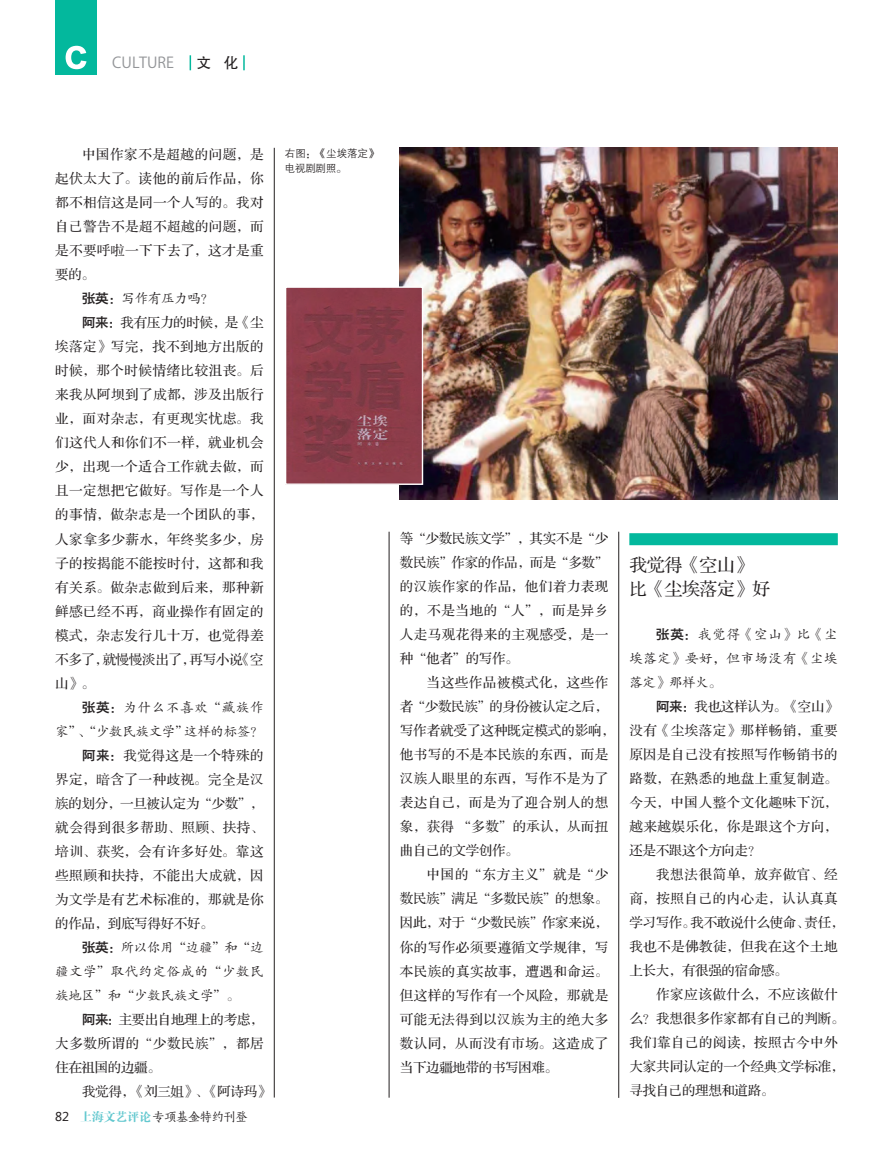
<style>
.page{position:relative;width:893px;height:1157px;background:#fff}
.page>*{position:absolute;margin:0;border:0;box-sizing:border-box;transform-origin:0 0}
.t1{font:18px/24px "FZS3 K GBK1 0";letter-spacing:-.025em;color:#231f20}
.t2{font:15px "Koz Go Pro";color:#939598}
.t3{font:15px "FZHTJW GB1 0";color:#231f20}
.t4{font:13.5px "FZS3 JW GB1 0";letter-spacing:.035em;color:#231f20}
.t5{font:13.5px "FZS3 JW GB1 0";letter-spacing:-.025em;color:#231f20}
.t6{font:13.5px "FZKTJW GB1 0";letter-spacing:.005em;color:#231f20}
.t7{font:13.5px "FZS3 JW GB1 0";letter-spacing:-.005em;color:#231f20}
.t8{font:13.5px "FZKTJW GB1 0";letter-spacing:-.025em;color:#231f20}
.t9{font:13.5px "FZS3 JW GB1 0";color:#231f20}
.t10{font:13.5px "FZKTJW GB1 0";letter-spacing:.04em;color:#231f20}
.t11{font:13.5px "FZKTJW GB1 0";letter-spacing:.045em;color:#231f20}
.t12{font:13.5px "FZKTJW GB1 0";letter-spacing:.05em;color:#231f20}
.t13{font:13.5px "FZS3 JW GB1 0";letter-spacing:.055em;color:#231f20}
.t14{font:12.15px "FZSKBXKJW GB1 0";letter-spacing:-.025em;color:#231f20}
.t15{font:10.5px/15px "FZZDXJW GB1 0";letter-spacing:-.015em;color:#231f20}
.s1{font-family:"FZYDZHJW GB1 0"}
.s2{font-family:"Microsoft Ya Hei";font-size:12px}
.s3{font-family:"FZDBSJW GB1 0";color:#63c8cf}
</style>
<div class="page">
<svg style="left:190px;top:55px;width:1px;height:15px"></svg>
<svg style="left:243px;top:55px;width:2px;height:15px"></svg>
<div style="left:55px;top:0;width:42px;height:74px;background:#03b89d"></div>
<svg style="left:66px;top:46px;width:21px;height:23px"></svg>
<hr style="left:618px;top:531px;width:1px;height:566px;background:#231f20">
<hr style="left:274px;top:148px;width:1px;height:949px;background:#231f20">
<hr style="left:389px;top:531px;width:1px;height:566px;background:#231f20">
<div style="left:629px;top:533px;width:209px;height:12px;background:#03b89d"></div>
<img style="left:400px;top:148px;width:438px;height:351px">
<img style="left:287px;top:288px;width:134px;height:195px">
<div style="left:285px;top:286px;width:138px;height:199px;border:1px solid #fff"></div>
<p class="t2" style="left:112px;top:53px;width:63px">CULTURE</p>
<p class="t3" style="left:196px;top:55px;width:44px">文 化</p>
<p class="t4" style="left:82px;top:148px;width:183px">中国作家不是超越的问题，是</p>
<p class="t4" style="left:55px;top:172px;width:210px">起伏太大了。读他的前后作品，你</p>
<p class="t4" style="left:55px;top:196px;width:210px">都不相信这是同一个人写的。我对</p>
<p class="t4" style="left:55px;top:220px;width:210px">自己警告不是超不超越的问题，而</p>
<p class="t4" style="left:55px;top:244px;width:210px">是不要呼啦一下下去了，这才是重</p>
<p class="t4" style="left:55px;top:268px;width:41px">要的。</p>
<p class="t6" style="left:82px;top:292px;width:133px"><span class="s1">张英：</span>写作有压力吗？</p>
<p class="t5" style="left:82px;top:316px;width:183px"><span class="s1">阿来：</span>我有压力的时候，是《尘</p>
<p class="t4" style="left:55px;top:340px;width:210px">埃落定》写完，找不到地方出版的</p>
<p class="t4" style="left:55px;top:364px;width:210px">时候，那个时候情绪比较沮丧。后</p>
<p class="t4" style="left:55px;top:388px;width:210px">来我从阿坝到了成都，涉及出版行</p>
<p class="t4" style="left:55px;top:412px;width:210px">业，面对杂志，有更现实忧虑。我</p>
<p class="t4" style="left:55px;top:436px;width:210px">们这代人和你们不一样，就业机会</p>
<p class="t4" style="left:55px;top:460px;width:210px">少，出现一个适合工作就去做，而</p>
<p class="t4" style="left:55px;top:484px;width:210px">且一定想把它做好。写作是一个人</p>
<p class="t4" style="left:55px;top:508px;width:210px">的事情，做杂志是一个团队的事，</p>
<p class="t4" style="left:55px;top:532px;width:210px">人家拿多少薪水，年终奖多少，房</p>
<p class="t4" style="left:55px;top:556px;width:210px">子的按揭能不能按时付，这都和我</p>
<p class="t4" style="left:55px;top:580px;width:210px">有关系。做杂志做到后来，那种新</p>
<p class="t4" style="left:55px;top:604px;width:210px">鲜感已经不再，商业操作有固定的</p>
<p class="t4" style="left:55px;top:628px;width:210px">模式，杂志发行几十万，也觉得差</p>
<p class="t5" style="left:55px;top:652px;width:210px">不多了，就慢慢淡出了，再写小说《空</p>
<p class="t4" style="left:55px;top:676px;width:41px">山》。</p>
<p class="t12" style="left:82px;top:700px;width:183px"><span class="s1">张英：</span>为什么不喜欢“藏族作</p>
<p class="t8" style="left:55px;top:724px;width:210px">家”、“少数民族文学”这样的标签？</p>
<p class="t4" style="left:82px;top:748px;width:183px"><span class="s1">阿来：</span>我觉得这是一个特殊的</p>
<p class="t4" style="left:55px;top:772px;width:210px">界定，暗含了一种歧视。完全是汉</p>
<p class="t5" style="left:55px;top:796px;width:210px">族的划分，一旦被认定为“少数”，</p>
<p class="t4" style="left:55px;top:820px;width:210px">就会得到很多帮助、照顾、扶持、</p>
<p class="t4" style="left:55px;top:844px;width:210px">培训、获奖，会有许多好处。靠这</p>
<p class="t4" style="left:55px;top:868px;width:210px">些照顾和扶持，不能出大成就，因</p>
<p class="t4" style="left:55px;top:892px;width:210px">为文学是有艺术标准的，那就是你</p>
<p class="t5" style="left:55px;top:916px;width:160px">的作品，到底写得好不好。</p>
<p class="t6" style="left:82px;top:940px;width:183px"><span class="s1">张英：</span>所以你用“边疆”和“边</p>
<p class="t10" style="left:55px;top:964px;width:210px">疆文学”取代约定俗成的“少数民</p>
<p class="t8" style="left:55px;top:988px;width:186px">族地区”和“少数民族文学”。</p>
<p class="t5" style="left:82px;top:1012px;width:183px"><span class="s1">阿来：</span>主要出自地理上的考虑，</p>
<p class="t4" style="left:55px;top:1036px;width:210px">大多数所谓的“少数民族”，都居</p>
<p class="t5" style="left:55px;top:1060px;width:107px">住在祖国的边疆。</p>
<p class="t5" style="left:82px;top:1084px;width:190px">我觉得，《刘三姐》、《阿诗玛》</p>
<p class="t14" style="left:55px;top:1110px;width:194px"><span class="s2">82</span> <span class="s3">上海文艺评论</span>专项基金特约刊登</p>
<p class="t15" style="left:285px;top:146px;width:95px">右图：《尘埃落定》电视剧剧照。</p>
<p class="t5" style="left:400px;top:531px;width:210px">等“少数民族文学”，其实不是“少</p>
<p class="t5" style="left:400px;top:555px;width:210px">数民族”作家的作品，而是“多数”</p>
<p class="t4" style="left:400px;top:579px;width:210px">的汉族作家的作品，他们着力表现</p>
<p class="t4" style="left:400px;top:603px;width:210px">的，不是当地的“人”，而是异乡</p>
<p class="t4" style="left:400px;top:627px;width:210px">人走马观花得来的主观感受，是一</p>
<p class="t4" style="left:400px;top:651px;width:120px">种“他者”的写作。</p>
<p class="t4" style="left:427px;top:675px;width:183px">当这些作品被模式化，这些作</p>
<p class="t5" style="left:400px;top:699px;width:210px">者“少数民族”的身份被认定之后，</p>
<p class="t7" style="left:400px;top:723px;width:217px">写作者就受了这种既定模式的影响，</p>
<p class="t4" style="left:400px;top:747px;width:210px">他书写的不是本民族的东西，而是</p>
<p class="t4" style="left:400px;top:771px;width:210px">汉族人眼里的东西，写作不是为了</p>
<p class="t4" style="left:400px;top:795px;width:210px">表达自己，而是为了迎合别人的想</p>
<p class="t4" style="left:400px;top:819px;width:210px">象，获得 “多数”的承认，从而扭</p>
<p class="t5" style="left:400px;top:843px;width:120px">曲自己的文学创作。</p>
<p class="t13" style="left:427px;top:867px;width:183px">中国的“东方主义”就是“少</p>
<p class="t5" style="left:400px;top:891px;width:210px">数民族”满足“多数民族”的想象。</p>
<p class="t5" style="left:400px;top:915px;width:210px">因此，对于“少数民族”作家来说，</p>
<p class="t4" style="left:400px;top:939px;width:210px">你的写作必须要遵循文学规律，写</p>
<p class="t4" style="left:400px;top:963px;width:210px">本民族的真实故事，遭遇和命运。</p>
<p class="t4" style="left:400px;top:987px;width:210px">但这样的写作有一个风险，那就是</p>
<p class="t4" style="left:400px;top:1011px;width:210px">可能无法得到以汉族为主的绝大多</p>
<p class="t4" style="left:400px;top:1035px;width:210px">数认同，从而没有市场。这造成了</p>
<p class="t5" style="left:400px;top:1059px;width:160px">当下边疆地带的书写困难。</p>
<p class="t1" style="left:629px;top:553px;width:142px">我觉得《空山》比《尘埃落定》好</p>
<p class="t6" style="left:656px;top:627px;width:183px"><span class="s1">张英：</span>我觉得《空山》比《尘</p>
<p class="t11" style="left:629px;top:651px;width:210px">埃落定》要好，但市场没有《尘埃</p>
<p class="t6" style="left:629px;top:675px;width:94px">落定》那样火。</p>
<p class="t5" style="left:656px;top:699px;width:183px"><span class="s1">阿来：</span>我也这样认为。《空山》</p>
<p class="t4" style="left:629px;top:723px;width:210px">没有《尘埃落定》那样畅销，重要</p>
<p class="t4" style="left:629px;top:747px;width:210px">原因是自己没有按照写作畅销书的</p>
<p class="t4" style="left:629px;top:771px;width:210px">路数，在熟悉的地盘上重复制造。</p>
<p class="t4" style="left:629px;top:795px;width:210px">今天，中国人整个文化趣味下沉，</p>
<p class="t4" style="left:629px;top:819px;width:210px">越来越娱乐化，你是跟这个方向，</p>
<p class="t5" style="left:629px;top:843px;width:133px">还是不跟这个方向走？</p>
<p class="t4" style="left:656px;top:867px;width:183px">我想法很简单，放弃做官、经</p>
<p class="t4" style="left:629px;top:891px;width:210px">商，按照自己的内心走，认认真真</p>
<p class="t5" style="left:629px;top:915px;width:217px">学习写作。我不敢说什么使命、责任，</p>
<p class="t4" style="left:629px;top:939px;width:210px">我也不是佛教徒，但我在这个土地</p>
<p class="t5" style="left:629px;top:963px;width:160px">上长大，有很强的宿命感。</p>
<p class="t4" style="left:656px;top:987px;width:183px">作家应该做什么，不应该做什</p>
<p class="t9" style="left:629px;top:1011px;width:217px">么？我想很多作家都有自己的判断。</p>
<p class="t4" style="left:629px;top:1035px;width:210px">我们靠自己的阅读，按照古今中外</p>
<p class="t7" style="left:629px;top:1059px;width:217px">大家共同认定的一个经典文学标准，</p>
<p class="t5" style="left:629px;top:1083px;width:147px">寻找自己的理想和道路。</p>
</div>
